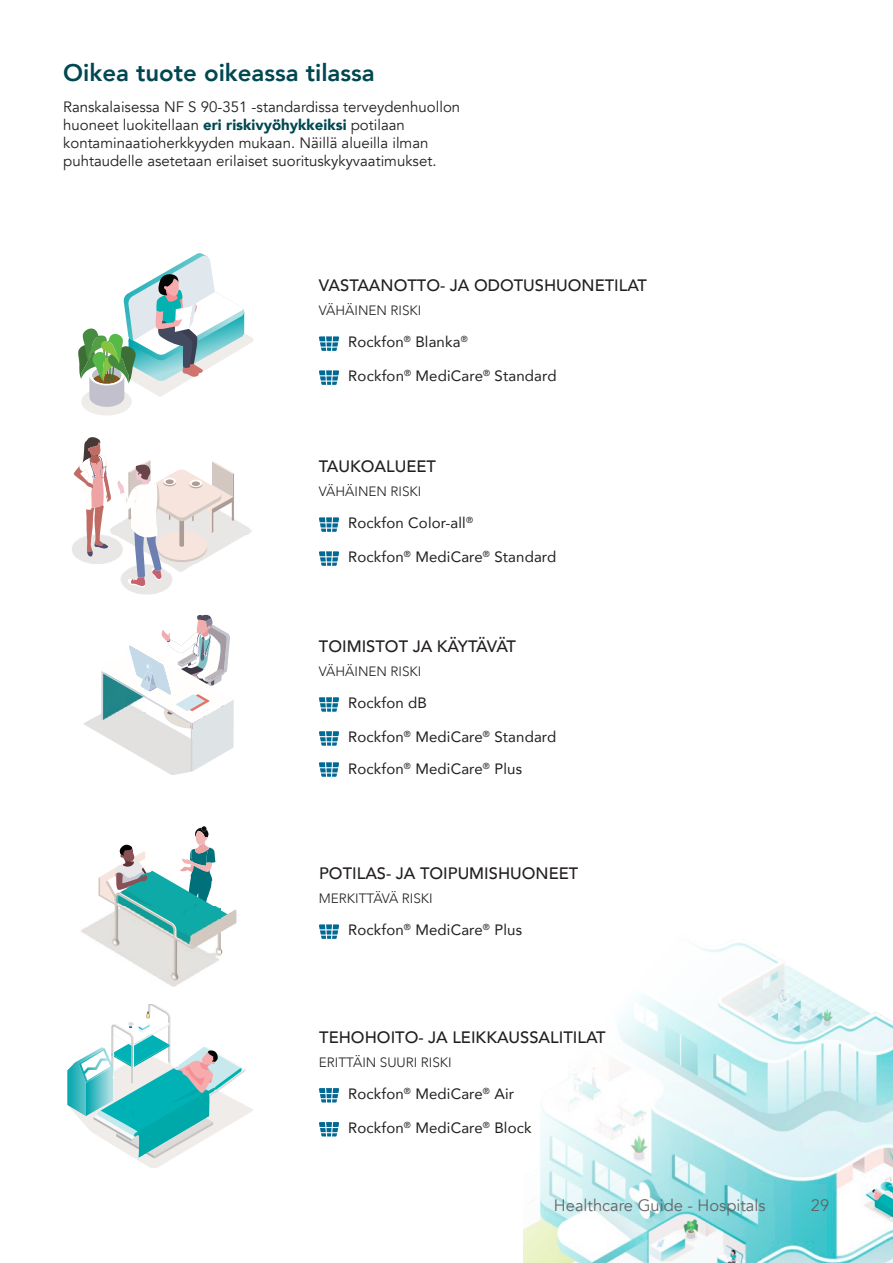
<style>
.page{position:relative;width:893px;height:1263px;background:#fff}
.page>*{position:absolute;margin:0;border:0;box-sizing:border-box;transform-origin:0 0}
.t1{font:800 24px "Avenir";color:#004851}
.t2{font:500 16.5px "Avenir";color:#231f20}
.t3{font:16.5px "Avenir";color:#636466}
.t4{font:15px/18px "Avenir";color:#231f20}
.t5{font:15px/31.5px "Avenir";letter-spacing:.01em;color:#231f20}
.t6{font:300 13.5px "Avenir";color:#231f20}
.s1{font-weight:900;color:#004851}
</style>
<div class="page">
<img style="left:126px;top:588px;width:41px;height:7px">
<img style="left:72px;top:534px;width:177px;height:30px">
<img style="left:111px;top:519px;width:141px;height:15px">
<svg style="left:74px;top:437px;width:37px;height:120px"></svg>
<svg style="left:117px;top:460px;width:117px;height:128px"></svg>
<svg style="left:78px;top:253px;width:175px;height:162px"></svg>
<svg style="left:84px;top:614px;width:150px;height:161px"></svg>
<img style="left:81px;top:921px;width:105px;height:65px">
<svg style="left:98px;top:826px;width:138px;height:154px"></svg>
<svg style="left:67px;top:1005px;width:186px;height:162px"></svg>
<svg style="left:319px;top:1088px;width:20px;height:14px"></svg>
<svg style="left:319px;top:1122px;width:20px;height:14px"></svg>
<svg style="left:319px;top:336px;width:20px;height:15px"></svg>
<svg style="left:319px;top:370px;width:20px;height:15px"></svg>
<svg style="left:319px;top:517px;width:20px;height:15px"></svg>
<svg style="left:319px;top:551px;width:20px;height:15px"></svg>
<svg style="left:319px;top:697px;width:20px;height:15px"></svg>
<svg style="left:319px;top:731px;width:20px;height:15px"></svg>
<svg style="left:319px;top:762px;width:20px;height:15px"></svg>
<svg style="left:319px;top:924px;width:20px;height:15px"></svg>
<svg style="left:523px;top:942px;width:370px;height:321px"></svg>
<h1 class="t1" style="left:63px;top:54px;width:313px">Oikea tuote oikeassa tilassa</h1>
<p class="t4" style="left:63px;top:98px;width:399px">Ranskalaisessa NF S 90-351 -standardissa terveydenhuollon huoneet luokitellaan <span class="s1">eri riskivyöhykkeiksi</span> potilaan kontaminaatioherkkyyden mukaan. Näillä alueilla ilman puhtaudelle asetetaan erilaiset suorituskykyvaatimukset.</p>
<p class="t2" style="left:319px;top:271px;width:330px">VASTAANOTTO- JA ODOTUSHUONETILAT</p>
<p class="t6" style="left:319px;top:303px;width:104px">VÄHÄINEN RISKI</p>
<p class="t5" style="left:348px;top:326px;width:121px">Rockfon<sup>®</sup> Blanka<sup>®</sup></p>
<p class="t5" style="left:348px;top:360px;width:210px">Rockfon<sup>®</sup> MediCare<sup>®</sup> Standard</p>
<p class="t2" style="left:319px;top:452px;width:119px">TAUKOALUEET</p>
<p class="t6" style="left:319px;top:484px;width:104px">VÄHÄINEN RISKI</p>
<p class="t5" style="left:348px;top:507px;width:126px">Rockfon Color-all<sup>®</sup></p>
<p class="t5" style="left:348px;top:541px;width:210px">Rockfon<sup>®</sup> MediCare<sup>®</sup> Standard</p>
<p class="t2" style="left:319px;top:632px;width:199px">TOIMISTOT JA KÄYTÄVÄT</p>
<p class="t6" style="left:319px;top:663px;width:104px">VÄHÄINEN RISKI</p>
<p class="t5" style="left:348px;top:686px;width:80px">Rockfon dB</p>
<p class="t5" style="left:348px;top:720px;width:210px">Rockfon<sup>®</sup> MediCare<sup>®</sup> Standard<br>Rockfon<sup>®</sup> MediCare<sup>®</sup> Plus</p>
<p class="t2" style="left:319px;top:859px;width:261px">POTILAS- JA TOIPUMISHUONEET</p>
<p class="t6" style="left:319px;top:891px;width:115px">MERKITTÄVÄ RISKI</p>
<p class="t5" style="left:348px;top:914px;width:175px">Rockfon<sup>®</sup> MediCare<sup>®</sup> Plus</p>
<p class="t2" style="left:319px;top:1023px;width:288px">TEHOHOITO- JA LEIKKAUSSALITILAT</p>
<p class="t6" style="left:319px;top:1054px;width:134px">ERITTÄIN SUURI RISKI</p>
<p class="t5" style="left:348px;top:1077px;width:167px">Rockfon<sup>®</sup> MediCare<sup>®</sup> Air</p>
<p class="t5" style="left:348px;top:1111px;width:185px">Rockfon<sup>®</sup> MediCare<sup>®</sup> Block</p>
<p class="t3" style="left:554px;top:1196px;width:213px">Healthcare Guide - Hospitals</p>
<p class="t3" style="left:811px;top:1196px;width:20px">29</p>
</div>
